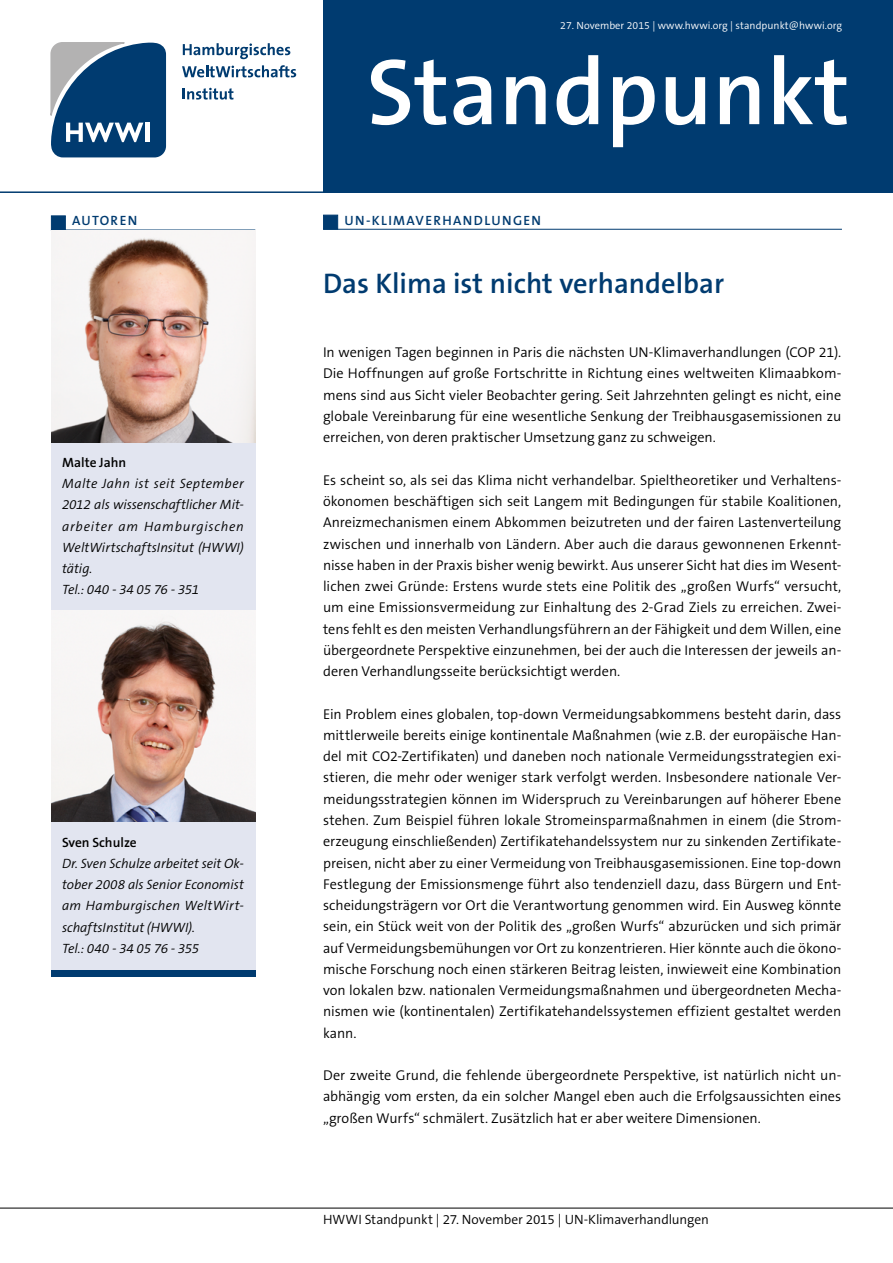
<style>
.page{position:relative;width:893px;height:1263px;background:#fff}
.page>*{position:absolute;margin:0;border:0;box-sizing:border-box;transform-origin:0 0}
.t1{font:600 94.5px "The Sans B6";color:#fff}
.t2{font:600 28.5px "The Sans B6";color:#003b70}
.t3{font:300 14.25px/21.3px "The Sans B4";color:#000;text-align:justify}
.t4{font:italic 300 13.5px/21.3px "The Sans B4";letter-spacing:.005em;color:#000}
.t5{font:300 13.5px "The Sans B4";letter-spacing:-.005em;color:#000}
.t6{font:600 13.5px "The Sans B6";letter-spacing:.1em;color:#003b70}
.t7{font:600 13.5px "The Sans B6";color:#000}
.t8{font:300 10.5px "The Sans B4";letter-spacing:.005em;color:#fff}
</style>
<div class="page">
<div style="left:51px;top:442px;width:204px;height:532px;background:#e2e5f0"></div>
<div style="left:323px;top:0;width:570px;height:191px;background:#003b70"></div>
<svg style="left:183px;top:88px;width:50px;height:12px"></svg>
<svg style="left:182px;top:65px;width:114px;height:12px"></svg>
<svg style="left:183px;top:43px;width:107px;height:16px"></svg>
<svg style="left:50px;top:42px;width:116px;height:115px;background:#366289"></svg>
<hr style="left:0;top:191px;width:893px;height:2px;background:#003b70">
<hr style="left:0;top:1208px;width:893px;height:1px;background:#000">
<div style="left:323px;top:215px;width:15px;height:15px;background:#003b70;border:1px solid #003b70"></div>
<hr style="left:323px;top:229px;width:519px;height:1px;background:#003b70">
<div style="left:51px;top:971px;width:204px;height:6px;background:#003b70"></div>
<div style="left:51px;top:215px;width:15px;height:15px;background:#003b70;border:1px solid #003b70"></div>
<img style="left:51px;top:230px;width:204px;height:212px">
<img style="left:51px;top:610px;width:204px;height:212px">
<p class="t6" style="left:72px;top:213px;width:66px">AUTOREN</p>
<p class="t7" style="left:62px;top:455px;width:66px">Malte Jahn</p>
<p class="t4" style="left:62px;top:473px;width:183px">Malte Jahn ist seit September<br>2012 als wissenschaftlicher Mit&shy;arbeiter am Hamburgischen<br>WeltWirtschaftsInsitut (HWWI) tätig.<br>Tel.: 040 - 34 05 76 - 351</p>
<p class="t7" style="left:62px;top:835px;width:76px">Sven Schulze</p>
<p class="t4" style="left:62px;top:853px;width:183px">Dr. Sven Schulze arbeitet seit Ok&shy;tober 2008 als Senior Economist am Hamburgischen WeltWirt&shy;schaftsInstitut (HWWI).<br>Tel.: 040 - 34 05 76 - 355</p>
<p class="t8" style="left:560px;top:20px;width:283px">27. November 2015 | www.hwwi.org | standpunkt@hwwi.org</p>
<h1 class="t1" style="left:367px;top:41px;width:485px">Standpunkt</h1>
<p class="t6" style="left:344px;top:213px;width:198px">UN-KLIMAVERHANDLUNGEN</p>
<h2 class="t2" style="left:323px;top:268px;width:403px">Das Klima ist nicht verhandelbar</h2>
<p class="t3" style="left:323px;top:342px;width:520px">In wenigen Tagen beginnen in Paris die nächsten UN-Klimaverhandlungen (COP 21).<br>Die Hoffnungen auf große Fortschritte in Richtung eines weltweiten Klimaabkom&shy;mens sind aus Sicht vieler Beobachter gering. Seit Jahrzehnten gelingt es nicht, eine globale Vereinbarung für eine wesentliche Senkung der Treibhausgasemissionen zu erreichen, von deren praktischer Umsetzung ganz zu schweigen.</p>
<p class="t3" style="left:323px;top:470px;width:520px">Es scheint so, als sei das Klima nicht verhandelbar. Spieltheoretiker und Verhaltens&shy;ökonomen beschäftigen sich seit Langem mit Bedingungen für stabile Koalitionen, Anreizmechanismen einem Abkommen beizutreten und der fairen Lastenverteilung zwischen und innerhalb von Ländern. Aber auch die daraus gewonnenen Erkennt&shy;nisse haben in der Praxis bisher wenig bewirkt. Aus unserer Sicht hat dies im Wesent&shy;lichen zwei Gründe: Erstens wurde stets eine Politik des „großen Wurfs“ versucht, um eine Emissionsvermeidung zur Einhaltung des 2-Grad Ziels zu erreichen. Zwei&shy;tens fehlt es den meisten Verhandlungsführern an der Fähigkeit und dem Willen, eine übergeordnete Perspektive einzunehmen, bei der auch die Interessen der jeweils an&shy;deren Verhandlungsseite berücksichtigt werden.</p>
<p class="t3" style="left:323px;top:704px;width:520px">Ein Problem eines globalen, top-down Vermeidungsabkommens besteht darin, dass mittlerweile bereits einige kontinentale Maßnahmen (wie z.B. der europäische Han&shy;del mit CO2-Zertifikaten) und daneben noch nationale Vermeidungsstrategien exi&shy;stieren, die mehr oder weniger stark verfolgt werden. Insbesondere nationale Ver&shy;meidungsstrategien können im Widerspruch zu Vereinbarungen auf höherer Ebene stehen. Zum Beispiel führen lokale Stromeinsparmaßnahmen in einem (die Strom&shy;erzeugung einschließenden) Zertifikatehandelssystem nur zu sinkenden Zertifikate&shy;preisen, nicht aber zu einer Vermeidung von Treibhausgasemissionen. Eine top-down Festlegung der Emissionsmenge führt also tendenziell dazu, dass Bürgern und Ent&shy;scheidungsträgern vor Ort die Verantwortung genommen wird. Ein Ausweg könnte sein, ein Stück weit von der Politik des „großen Wurfs“ abzurücken und sich primär auf Vermeidungsbemühungen vor Ort zu konzentrieren. Hier könnte auch die ökono&shy;mische Forschung noch einen stärkeren Beitrag leisten, inwieweit eine Kombination von lokalen bzw. nationalen Vermeidungsmaßnahmen und übergeordneten Mecha&shy;nismen wie (kontinentalen) Zertifikatehandelssystemen effizient gestaltet werden kann.</p>
<p class="t3" style="left:323px;top:1065px;width:520px">Der zweite Grund, die fehlende übergeordnete Perspektive, ist natürlich nicht un&shy;abhängig vom ersten, da ein solcher Mangel eben auch die Erfolgsaussichten eines „großen Wurfs“ schmälert. Zusätzlich hat er aber weitere Dimensionen.</p>
<p class="t5" style="left:323px;top:1212px;width:387px">HWWI Standpunkt | 27. November 2015 | UN-Klimaverhandlungen</p>
</div>
